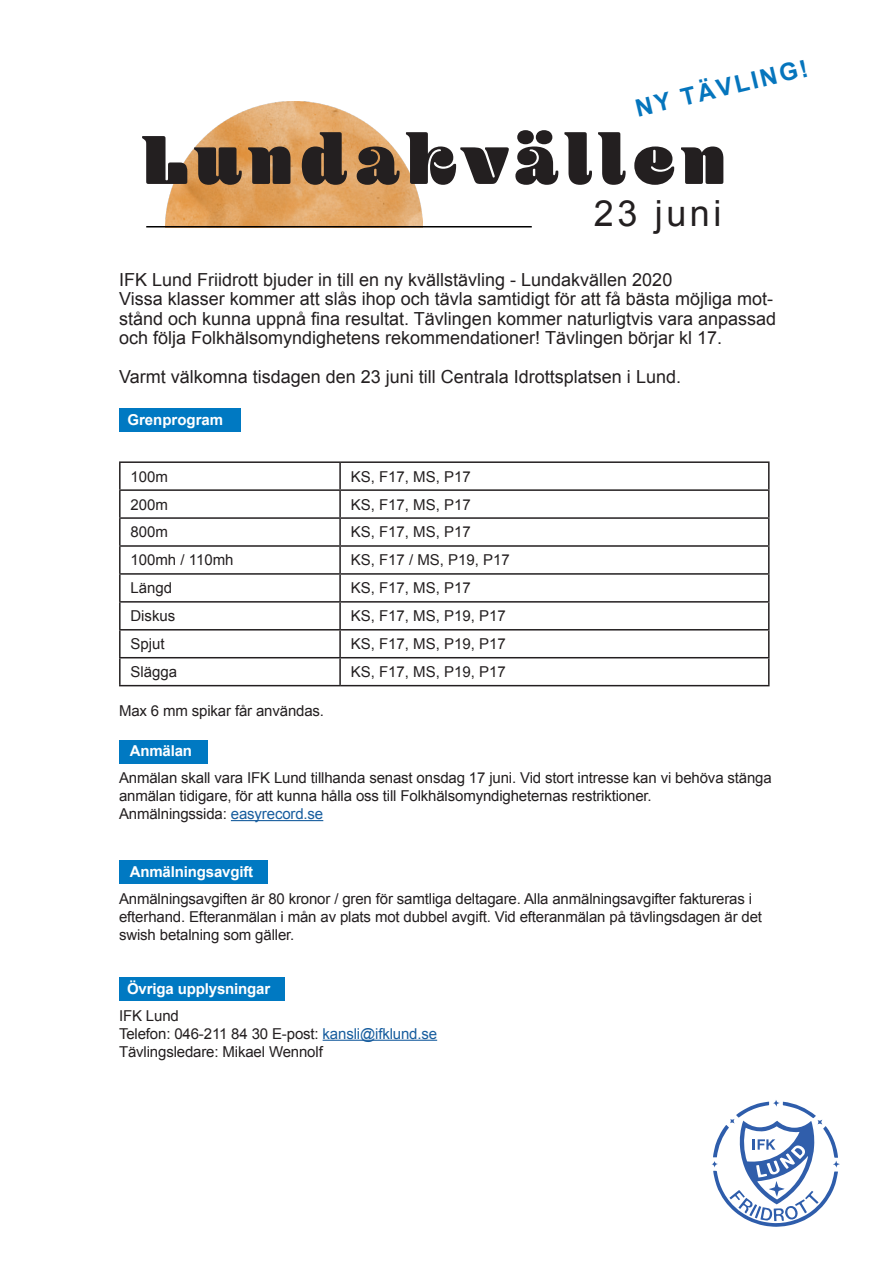
<style>
.page{position:relative;width:893px;height:1263px;background:#fff}
.page>*{position:absolute;margin:0;border:0;box-sizing:border-box;transform-origin:0 0}
.t1{font:900 72px "Blenny";letter-spacing:.1em;color:#231f20}
.t2{font:36px "Arial";letter-spacing:.1em;color:#231f20}
.t3{font:700 24px "Arial";color:#0575bd}
.t4{font:18px/19.5px "Arial";color:#231f20}
.t5{font:15px/18px "Arial";letter-spacing:-.01em;color:#231f20}
.t6{font:700 15px "Arial";letter-spacing:-.01em;color:#fff}
.s1{color:#175d9e}
</style>
<div class="page">
<div style="left:119px;top:978px;width:166px;height:23px;background:#0079c2"></div>
<div style="left:119px;top:408px;width:122px;height:24px;background:#0079c2"></div>
<div style="left:119px;top:740px;width:88px;height:23px;background:#0079c2"></div>
<div style="left:119px;top:860px;width:149px;height:23px;background:#0079c2"></div>
<svg style="left:711px;top:1100px;width:129px;height:127px"></svg>
<img style="left:166px;top:101px;width:256px;height:127px">
<hr style="left:146px;top:226px;width:386px;height:1px;background:#000001">
<hr style="left:231px;top:820px;width:92px;height:1px;background:#175d9e">
<hr style="left:323px;top:1040px;width:114px;height:1px;background:#175d9e">
<hr style="left:119px;top:461px;width:221px;height:2px;background:#231f20">
<hr style="left:119px;top:463px;width:2px;height:26px;background:#231f20">
<hr style="left:340px;top:461px;width:430px;height:2px;background:#231f20">
<hr style="left:339px;top:463px;width:2px;height:26px;background:#231f20">
<hr style="left:768px;top:463px;width:2px;height:26px;background:#231f20">
<hr style="left:119px;top:489px;width:221px;height:2px;background:#231f20">
<hr style="left:119px;top:491px;width:2px;height:26px;background:#231f20">
<hr style="left:340px;top:489px;width:430px;height:2px;background:#231f20">
<hr style="left:339px;top:491px;width:2px;height:26px;background:#231f20">
<hr style="left:768px;top:491px;width:2px;height:26px;background:#231f20">
<hr style="left:119px;top:517px;width:221px;height:2px;background:#231f20">
<hr style="left:119px;top:519px;width:2px;height:26px;background:#231f20">
<hr style="left:340px;top:517px;width:430px;height:2px;background:#231f20">
<hr style="left:339px;top:519px;width:2px;height:26px;background:#231f20">
<hr style="left:768px;top:519px;width:2px;height:26px;background:#231f20">
<hr style="left:119px;top:545px;width:221px;height:2px;background:#231f20">
<hr style="left:119px;top:547px;width:2px;height:26px;background:#231f20">
<hr style="left:340px;top:545px;width:430px;height:2px;background:#231f20">
<hr style="left:339px;top:547px;width:2px;height:26px;background:#231f20">
<hr style="left:768px;top:547px;width:2px;height:26px;background:#231f20">
<hr style="left:119px;top:573px;width:221px;height:2px;background:#231f20">
<hr style="left:119px;top:575px;width:2px;height:26px;background:#231f20">
<hr style="left:340px;top:573px;width:430px;height:2px;background:#231f20">
<hr style="left:339px;top:575px;width:2px;height:26px;background:#231f20">
<hr style="left:768px;top:575px;width:2px;height:26px;background:#231f20">
<hr style="left:119px;top:601px;width:221px;height:2px;background:#231f20">
<hr style="left:119px;top:603px;width:2px;height:26px;background:#231f20">
<hr style="left:340px;top:601px;width:430px;height:2px;background:#231f20">
<hr style="left:339px;top:603px;width:2px;height:26px;background:#231f20">
<hr style="left:768px;top:603px;width:2px;height:26px;background:#231f20">
<hr style="left:119px;top:629px;width:221px;height:1px;background:#231f20">
<hr style="left:119px;top:630px;width:2px;height:27px;background:#231f20">
<hr style="left:340px;top:629px;width:430px;height:1px;background:#231f20">
<hr style="left:339px;top:630px;width:2px;height:27px;background:#231f20">
<hr style="left:768px;top:630px;width:2px;height:27px;background:#231f20">
<hr style="left:119px;top:657px;width:221px;height:1px;background:#231f20">
<hr style="left:119px;top:658px;width:2px;height:27px;background:#231f20">
<hr style="left:340px;top:657px;width:430px;height:1px;background:#231f20">
<hr style="left:339px;top:658px;width:2px;height:27px;background:#231f20">
<hr style="left:768px;top:658px;width:2px;height:27px;background:#231f20">
<hr style="left:119px;top:685px;width:221px;height:1px;background:#231f20">
<hr style="left:340px;top:685px;width:430px;height:1px;background:#231f20">
<p class="t3" style="left:632px;top:93px;width:178px;rotate:-13deg">NY TÄVLING!</p>
<p class="t1" style="left:142px;top:117px;width:586px">Lundakvällen</p>
<p class="t2" style="left:594px;top:190px;width:129px">23 juni</p>
<p class="t4" style="left:119px;top:270px;width:555px">IFK Lund Friidrott bjuder in till en ny kvällstävling - Lundakvällen 2020</p>
<p class="t4" style="left:119px;top:289px;width:659px">Vissa klasser kommer att slås ihop och tävla samtidigt för att få bästa möjliga mot&shy;stånd och kunna uppnå fina resultat. Tävlingen kommer naturligtvis vara anpassad och följa Folkhälsomyndighetens rekommendationer! Tävlingen börjar kl 17.</p>
<p class="t4" style="left:119px;top:367px;width:563px">Varmt välkomna tisdagen den 23 juni till Centrala Idrottsplatsen i Lund.</p>
<p class="t6" style="left:127px;top:410px;width:97px">Grenprogram</p>
<p class="t5" style="left:130px;top:467px;width:39px">100m</p>
<p class="t5" style="left:351px;top:467px;width:122px">KS, F17, MS, P17</p>
<p class="t5" style="left:130px;top:495px;width:39px">200m</p>
<p class="t5" style="left:351px;top:495px;width:122px">KS, F17, MS, P17</p>
<p class="t5" style="left:130px;top:523px;width:39px">800m</p>
<p class="t5" style="left:351px;top:523px;width:122px">KS, F17, MS, P17</p>
<p class="t5" style="left:130px;top:551px;width:105px">100mh / 110mh</p>
<p class="t5" style="left:351px;top:551px;width:161px">KS, F17 / MS, P19, P17</p>
<p class="t5" style="left:130px;top:579px;width:43px">Längd</p>
<p class="t5" style="left:351px;top:579px;width:122px">KS, F17, MS, P17</p>
<p class="t5" style="left:130px;top:607px;width:46px">Diskus</p>
<p class="t5" style="left:351px;top:607px;width:157px">KS, F17, MS, P19, P17</p>
<p class="t5" style="left:130px;top:635px;width:36px">Spjut</p>
<p class="t5" style="left:351px;top:635px;width:157px">KS, F17, MS, P19, P17</p>
<p class="t5" style="left:130px;top:663px;width:48px">Slägga</p>
<p class="t5" style="left:351px;top:663px;width:157px">KS, F17, MS, P19, P17</p>
<p class="t5" style="left:119px;top:702px;width:207px">Max 6 mm spikar får användas.</p>
<p class="t6" style="left:130px;top:741px;width:64px">Anmälan</p>
<p class="t5" style="left:119px;top:769px;width:654px">Anmälan skall vara IFK Lund tillhanda senast onsdag 17 juni. Vid stort intresse kan vi behöva stänga anmälan tidigare, för att kunna hålla oss till Folkhälsomyndigheternas restriktioner.<br>Anmälningssida: <span class="s1">easyrecord.se</span></p>
<p class="t6" style="left:130px;top:861px;width:125px">Anmälningsavgift</p>
<p class="t5" style="left:119px;top:889px;width:645px">Anmälningsavgiften är 80 kronor / gren för samtliga deltagare. Alla anmälningsavgifter faktureras i efterhand. Efteranmälan i mån av plats mot dubbel avgift. Vid efteranmälan på tävlingsdagen är det swish betalning som gäller.</p>
<p class="t6" style="left:127px;top:978px;width:145px">Övriga upplysningar</p>
<p class="t5" style="left:119px;top:1006px;width:320px">IFK Lund<br>Telefon: 046-211 84 30 E-post: <span class="s1">kansli@ifklund.se</span></p>
<p class="t5" style="left:119px;top:1042px;width:205px">Tävlingsledare: Mikael Wennolf</p>
</div>
